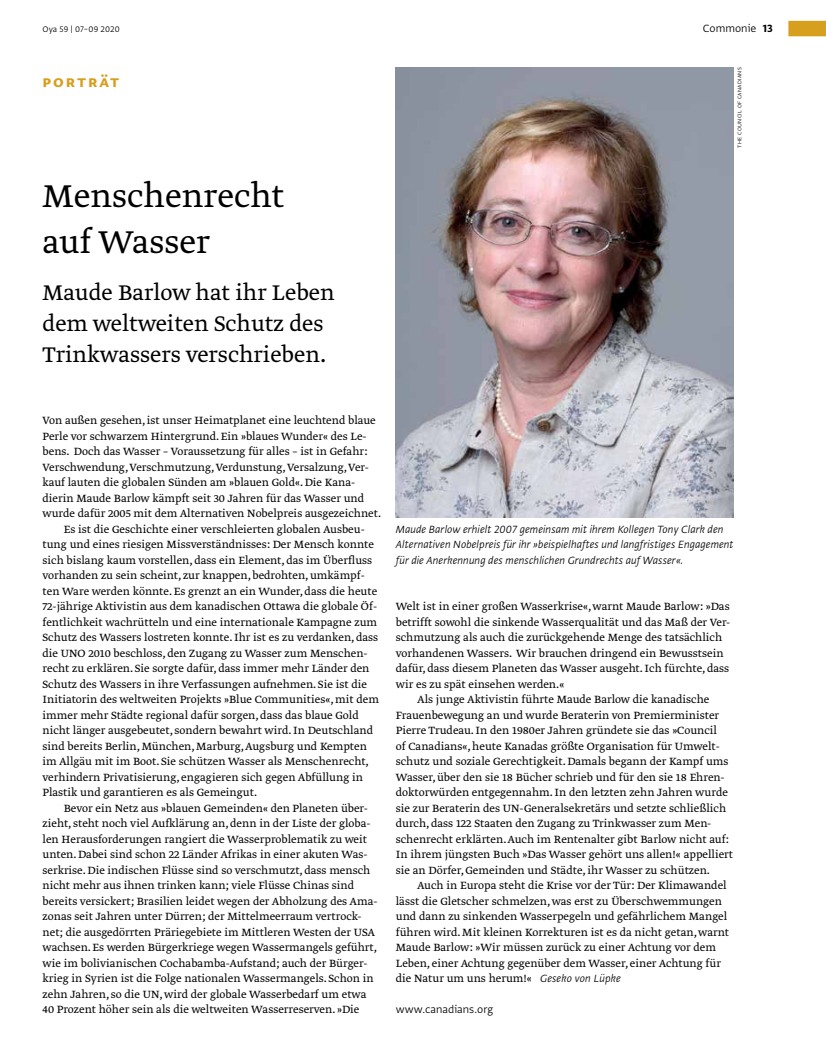
<style>
.page{position:relative;width:826px;height:1053px;background:#fff}
.page>*{position:absolute;margin:0;border:0;box-sizing:border-box;transform-origin:0 0}
.t1{font:37.12px/46.5px "Greta Text Std Light Plus";letter-spacing:.005em;color:#000}
.t2{font:25px/31px "Greta Text Std Light Plus";letter-spacing:.005em;color:#000}
.t3{font:18.62px "Greta Sans Pro Bld";letter-spacing:.1em;color:#d79f1e}
.t4{font:12.38px "Greta Text Std Light Plus";letter-spacing:.005em;color:#000}
.t5{font:italic 300 12.38px/15.5px "Greta Sans Pro";letter-spacing:.005em;color:#000}
.t6{font:300 12.38px "Greta Sans Pro";letter-spacing:.005em;color:#000}
.t7{font:300 9.62px "Greta Sans Pro";letter-spacing:.01em;color:#000}
.t8{font:300 6.25px "Greta Sans Pro";letter-spacing:.05em;color:#000}
.s1{font-family:"Greta Sans Pro Bld";font-weight:400}
.s2{font-family:"Greta Sans Pro";font-weight:300;font-style:italic}
</style>
<div class="page">
<img style="left:396px;top:67px;width:337px;height:450px">
<div style="left:788px;top:21px;width:38px;height:15px;background:#d79f1e"></div>
<p class="t7" style="left:43px;top:23px;width:79px">Oya 59 | 07–09 2020</p>
<p class="t6" style="left:702px;top:20px;width:72px">Commonie <span class="s1">13</span></p>
<h3 class="t3" style="left:43px;top:67px;width:78px">Porträt</h3>
<h1 class="t1" style="left:43px;top:174px;width:243px">Menschenrecht auf Wasser</h1>
<h2 class="t2" style="left:43px;top:278px;width:293px">Maude Barlow hat ihr Leben dem weltweiten Schutz des<br>Trinkwassers verschrieben.</h2>
<p class="t8" style="left:735px;top:148px;width:82px;rotate:-90deg">THE COUNCIL OF CANADIANS</p>
<p class="t4" style="left:43px;top:413px;width:335px">Von außen gesehen, ist unser Heimatplanet eine leuchtend blaue</p>
<p class="t4" style="left:43px;top:429px;width:326px">Perle vor schwarzem Hintergrund. Ein »blaues Wunder« des Le-</p>
<p class="t4" style="left:43px;top:444px;width:326px">bens. Doch das Wasser – Voraussetzung für alles – ist in Gefahr:</p>
<p class="t4" style="left:43px;top:459px;width:328px">Verschwendung, Verschmutzung, Verdunstung, Versalzung, Ver-</p>
<p class="t4" style="left:43px;top:475px;width:314px">kauf lauten die globalen Sünden am »blauen Gold«. Die Kana-</p>
<p class="t4" style="left:43px;top:490px;width:323px">dierin Maude Barlow kämpft seit 30 Jahren für das Wasser und</p>
<p class="t4" style="left:43px;top:506px;width:340px">wurde dafür 2005 mit dem Alternativen Nobelpreis ausgezeichnet.</p>
<p class="t4" style="left:64px;top:521px;width:302px">Es ist die Geschichte einer verschleierten globalen Ausbeu-</p>
<p class="t4" style="left:43px;top:537px;width:333px">tung und eines riesigen Missverständnisses: Der Mensch konnte</p>
<p class="t4" style="left:43px;top:552px;width:331px">sich bislang kaum vorstellen, dass ein Element, das im Überfluss</p>
<p class="t4" style="left:43px;top:568px;width:324px">vorhanden zu sein scheint, zur knappen, bedrohten, umkämpf-</p>
<p class="t4" style="left:43px;top:583px;width:336px">ten Ware werden könnte. Es grenzt an ein Wunder, dass die heute</p>
<p class="t4" style="left:43px;top:599px;width:336px">72-jährige Aktivistin aus dem kanadischen Ottawa die globale Öf-</p>
<p class="t4" style="left:43px;top:614px;width:336px">fentlichkeit wachrütteln und eine internationale Kampagne zum</p>
<p class="t4" style="left:43px;top:630px;width:337px">Schutz des Wassers lostreten konnte. Ihr ist es zu verdanken, dass</p>
<p class="t4" style="left:43px;top:645px;width:326px">die UNO 2010 beschloss, den Zugang zu Wasser zum Menschen-</p>
<p class="t4" style="left:43px;top:661px;width:328px">recht zu erklären. Sie sorgte dafür, dass immer mehr Länder den</p>
<p class="t4" style="left:43px;top:676px;width:326px">Schutz des Wassers in ihre Verfassungen aufnehmen. Sie ist die</p>
<p class="t4" style="left:43px;top:692px;width:338px">Initiatorin des weltweiten Projekts »Blue Communities«, mit dem</p>
<p class="t4" style="left:43px;top:707px;width:318px">immer mehr Städte regional dafür sorgen, dass das blaue Gold</p>
<p class="t4" style="left:43px;top:723px;width:332px">nicht länger ausgebeutet, sondern bewahrt wird. In Deutschland</p>
<p class="t4" style="left:43px;top:738px;width:326px">sind bereits Berlin, München, Marburg, Augsburg und Kempten</p>
<p class="t4" style="left:43px;top:754px;width:328px">im Allgäu mit im Boot. Sie schützen Wasser als Menschenrecht,</p>
<p class="t4" style="left:43px;top:769px;width:322px">verhindern Privatisierung, engagieren sich gegen Abfüllung in</p>
<p class="t4" style="left:43px;top:785px;width:216px">Plastik und garantieren es als Gemeingut.</p>
<p class="t4" style="left:64px;top:801px;width:305px">Bevor ein Netz aus »blauen Gemeinden« den Planeten über-</p>
<p class="t4" style="left:43px;top:816px;width:329px">zieht, steht noch viel Aufklärung an, denn in der Liste der globa-</p>
<p class="t4" style="left:43px;top:831px;width:326px">len Herausforderungen rangiert die Wasserproblematik zu weit</p>
<p class="t4" style="left:43px;top:847px;width:326px">unten. Dabei sind schon 22 Länder Afrikas in einer akuten Was-</p>
<p class="t4" style="left:43px;top:862px;width:329px">serkrise. Die indischen Flüsse sind so verschmutzt, dass mensch</p>
<p class="t4" style="left:43px;top:878px;width:313px">nicht mehr aus ihnen trinken kann; viele Flüsse Chinas sind</p>
<p class="t4" style="left:43px;top:893px;width:336px">bereits versickert; Brasilien leidet wegen der Abholzung des Ama-</p>
<p class="t4" style="left:43px;top:909px;width:320px">zonas seit Jahren unter Dürren; der Mittelmeerraum vertrock-</p>
<p class="t4" style="left:43px;top:924px;width:334px">net; die ausgedörrten Präriegebiete im Mittleren Westen der USA</p>
<p class="t4" style="left:43px;top:940px;width:336px">wachsen. Es werden Bürgerkriege wegen Wassermangels geführt,</p>
<p class="t4" style="left:43px;top:955px;width:326px">wie im bolivianischen Cochabamba-Aufstand; auch der Bürger-</p>
<p class="t4" style="left:43px;top:971px;width:332px">krieg in Syrien ist die Folge nationalen Wassermangels. Schon in</p>
<p class="t4" style="left:43px;top:986px;width:325px">zehn Jahren, so die UN, wird der globale Wasserbedarf um etwa</p>
<p class="t4" style="left:43px;top:1002px;width:318px">40 Prozent höher sein als die weltweiten Wasserreserven. »Die</p>
<p class="t5" style="left:396px;top:520px;width:339px">Maude Barlow erhielt 2007 gemeinsam mit ihrem Kollegen Tony Clark den<br>Alternativen Nobelpreis für ihr »beispielhaftes und langfristiges Engagement für die Anerkennung des menschlichen Grundrechts auf Wasser«.</p>
<p class="t4" style="left:396px;top:599px;width:335px">Welt ist in einer großen Wasserkrise«, warnt Maude Barlow: »Das</p>
<p class="t4" style="left:396px;top:614px;width:336px">betrifft sowohl die sinkende Wasserqualität und das Maß der Ver-</p>
<p class="t4" style="left:396px;top:630px;width:328px">schmutzung als auch die zurückgehende Menge des tatsächlich</p>
<p class="t4" style="left:396px;top:645px;width:329px">vorhandenen Wassers. Wir brauchen dringend ein Bewusstsein</p>
<p class="t4" style="left:396px;top:661px;width:335px">dafür, dass diesem Planeten das Wasser ausgeht. Ich fürchte, dass</p>
<p class="t4" style="left:396px;top:676px;width:170px">wir es zu spät einsehen werden.«</p>
<p class="t4" style="left:417px;top:692px;width:294px">Als junge Aktivistin führte Maude Barlow die kanadische</p>
<p class="t4" style="left:396px;top:707px;width:325px">Frauenbewegung an und wurde Beraterin von Premierminister</p>
<p class="t4" style="left:396px;top:723px;width:322px">Pierre Trudeau. In den 1980er Jahren gründete sie das »Council</p>
<p class="t4" style="left:396px;top:738px;width:325px">of Canadians«, heute Kanadas größte Organisation für Umwelt-</p>
<p class="t4" style="left:396px;top:754px;width:334px">schutz und soziale Gerechtigkeit. Damals begann der Kampf ums</p>
<p class="t4" style="left:396px;top:769px;width:330px">Wasser, über den sie 18 Bücher schrieb und für den sie 18 Ehren-</p>
<p class="t4" style="left:396px;top:785px;width:333px">doktorwürden entgegennahm. In den letzten zehn Jahren wurde</p>
<p class="t4" style="left:396px;top:800px;width:332px">sie zur Beraterin des UN-Generalsekretärs und setzte schließlich</p>
<p class="t4" style="left:396px;top:816px;width:317px">durch, dass 122 Staaten den Zugang zu Trinkwasser zum Men-</p>
<p class="t4" style="left:396px;top:831px;width:334px">schenrecht erklärten. Auch im Rentenalter gibt Barlow nicht auf:</p>
<p class="t4" style="left:396px;top:847px;width:339px">In ihrem jüngsten Buch »Das Wasser gehört uns allen!« appelliert</p>
<p class="t4" style="left:396px;top:862px;width:316px">sie an Dörfer, Gemeinden und Städte, ihr Wasser zu schützen.</p>
<p class="t4" style="left:417px;top:878px;width:311px">Auch in Europa steht die Krise vor der Tür: Der Klimawandel</p>
<p class="t4" style="left:396px;top:893px;width:327px">lässt die Gletscher schmelzen, was erst zu Überschwemmungen</p>
<p class="t4" style="left:396px;top:909px;width:333px">und dann zu sinkenden Wasserpegeln und gefährlichem Mangel</p>
<p class="t4" style="left:396px;top:924px;width:335px">führen wird. Mit kleinen Korrekturen ist es da nicht getan, warnt</p>
<p class="t4" style="left:396px;top:940px;width:321px">Maude Barlow: »Wir müssen zurück zu einer Achtung vor dem</p>
<p class="t4" style="left:396px;top:955px;width:326px">Leben, einer Achtung gegenüber dem Wasser, einer Achtung für</p>
<p class="t4" style="left:396px;top:971px;width:226px">die Natur um uns herum!« <span class="s2">Geseko von Lüpke</span></p>
<p class="t6" style="left:396px;top:1000px;width:99px">www.canadians.org</p>
</div>
